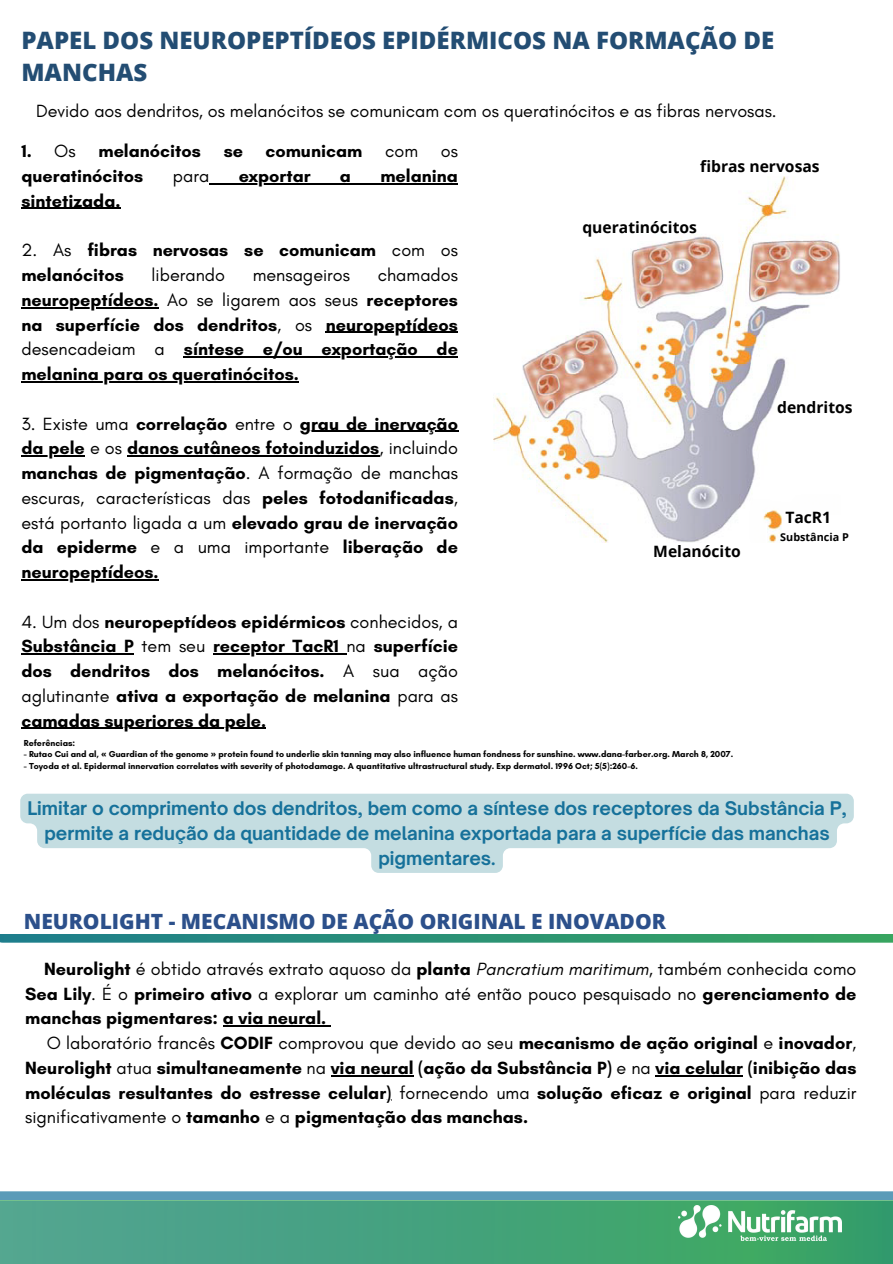
<style>
.page{position:relative;width:893px;height:1264px;background:#fff}
.page>*{position:absolute;margin:0;border:0;box-sizing:border-box;transform-origin:0 0}
.t1{font:800 24px/32.7px "Open Sans";color:#234d73}
.t2{font:800 21px "Open Sans";color:#2c508b}
.t3{font:700 18px/24.8px "Glacial Indifference";color:#000;text-align:justify}
.t4{font:18px/24.8px "Glacial Indifference";color:#000;text-align:justify}
.t5{font:700 18px/24.8px "Open Sauce One";color:#16719a;text-align:center}
.t6{font:700 15.6px "Open Sans";color:#000}
.t7{font:700 10.8px "Open Sans";color:#000}
.t8{font:700 8.85px "Glacial Indifference";color:#000}
.s1{font-weight:400}
.s2{font-family:"Noto Sans"}
.s3{font-weight:700}
.s4{font-style:italic}
</style>
<div class="page">
<svg style="left:0;top:1191px;width:892px;height:9px;background:#609eba"></svg>
<div style="left:0;top:1201px;width:892px;height:62px;background:linear-gradient(to right,#52a394,#38a362)"></div>
<img style="left:678px;top:1205px;width:162px;height:35px">
<hr style="left:209px;top:183px;width:249px;height:1px;background:#000">
<hr style="left:21px;top:208px;width:99px;height:1px;background:#000">
<hr style="left:21px;top:307px;width:138px;height:1px;background:#000">
<hr style="left:326px;top:332px;width:132px;height:1px;background:#000">
<hr style="left:184px;top:356px;width:274px;height:1px;background:#000">
<hr style="left:21px;top:381px;width:278px;height:1px;background:#000">
<hr style="left:300px;top:431px;width:158px;height:1px;background:#000">
<hr style="left:21px;top:455px;width:64px;height:1px;background:#000">
<hr style="left:127px;top:455px;width:252px;height:1px;background:#000">
<hr style="left:21px;top:579px;width:138px;height:1px;background:#000">
<hr style="left:21px;top:653px;width:113px;height:1px;background:#000">
<hr style="left:213px;top:653px;width:133px;height:1px;background:#000">
<hr style="left:21px;top:728px;width:245px;height:1px;background:#000">
<svg style="left:20px;top:793px;width:833px;height:79px;fill:#c4dde1"></svg>
<hr style="left:223px;top:1025px;width:103px;height:1px;background:#000">
<hr style="left:331px;top:1074px;width:82px;height:2px;background:#000">
<hr style="left:655px;top:1074px;width:88px;height:2px;background:#000">
<svg style="left:0;top:934px;width:892px;height:8px;background:#2a9175"></svg>
<img style="left:493px;top:176px;width:347px;height:366px">
<p class="t1" style="left:21px;top:23px;width:754px">PAPEL DOS NEUROPEPTÍDEOS EPIDÉRMICOS NA FORMAÇÃO DE<br>MANCHAS</p>
<p class="t4" style="left:36px;top:98px;width:742px">Devido aos dendritos, os melanócitos se comunicam com os queratinócitos e as fibras nervosas.</p>
<p class="t3" style="left:21px;top:138px;width:56px">1. <span class="s1">Os</span></p>
<p class="t3" style="left:98px;top:138px;width:104px">melanócitos</p>
<p class="t3" style="left:224px;top:138px;width:140px">se comunicam</p>
<p class="t4" style="left:385px;top:138px;width:35px">com</p>
<p class="t4" style="left:441px;top:138px;width:19px">os</p>
<p class="t3" style="left:21px;top:163px;width:123px">queratinócitos</p>
<p class="t4" style="left:173px;top:163px;width:38px">para</p>
<p class="t3" style="left:239px;top:163px;width:73px">exportar</p>
<p class="t3" style="left:340px;top:163px;width:13px">a</p>
<p class="t3" style="left:380px;top:163px;width:79px">melanina</p>
<p class="t3" style="left:21px;top:188px;width:101px">sintetizada.</p>
<p class="t3" style="left:21px;top:237px;width:438px"><span class="s1">2. As</span> fibras nervosas se comunicam <span class="s1">com os </span>melanócitos</p>
<p class="t3" style="left:21px;top:262px;width:438px;text-indent:356px"><span class="s1">chamados </span>neuropeptídeos. <span class="s1">Ao se ligarem aos seus</span> receptores na superfície dos dendritos<span class="s1">, os</span> neuropeptídeos <span class="s1">desencadeiam a</span> síntese e/ou exportação de melanina para os queratinócitos.</p>
<p class="t3" style="left:21px;top:411px;width:438px"><span class="s1">3. Existe uma</span> correlação <span class="s1">entre o</span> grau de inervação da pele <span class="s1">e os</span> danos cutâneos fotoinduzidos<span class="s1">, incluindo </span>manchas de pigmentação<span class="s1">. A formação de manchas escuras, características das</span> peles fotodanificadas<span class="s1">, está portanto ligada a um</span> elevado grau de inervação da epiderme <span class="s1">e a uma importante</span> liberação de neuropeptídeos.</p>
<p class="t3" style="left:21px;top:609px;width:438px"><span class="s1">4. Um dos</span> neuropeptídeos epidérmicos <span class="s1">conhecidos, a </span>Substância P <span class="s1">tem seu</span> receptor TacR1 <span class="s1">na</span> superfície dos dendritos dos melanócitos. <span class="s1">A sua ação aglutinante</span> ativa a exportação de melanina <span class="s1">para as </span>camadas superiores da pele.</p>
<p class="t4" style="left:152px;top:262px;width:75px">liberando</p>
<p class="t4" style="left:253px;top:262px;width:99px">mensageiros</p>
<p class="t6" style="left:700px;top:156px;width:121px">fibras nervosas</p>
<p class="t6" style="left:582px;top:216px;width:116px">queratinócitos</p>
<p class="t6" style="left:777px;top:396px;width:77px">dendritos</p>
<p class="t6" style="left:653px;top:540px;width:89px">Melanócito</p>
<p class="t6" style="left:785px;top:506px;width:47px">TacR1</p>
<p class="t7" style="left:780px;top:529px;width:70px">Substância P</p>
<p class="t8" style="left:24px;top:737px;width:53px">Referências:</p>
<p class="t8" style="left:24px;top:749px;width:710px">- Rutao Cui and al, <span class="s2">«</span> Guardian of the genome <span class="s2">»</span> protein found to underlie skin tanning may also influence human fondness for sunshine. www.dana-farber.org. March 8, 2007.</p>
<p class="t8" style="left:24px;top:760px;width:615px">- Toyoda et al. Epidermal innervation correlates with severity of photodamage. A quantitative ultrastructural study. Exp dermatol. 1996 Oct; 5(5):260-6.</p>
<p class="t5" style="left:27px;top:796px;width:820px">Limitar o comprimento dos dendritos, bem como a síntese dos receptores da Substância P, permite a redução da quantidade de melanina exportada para a superfície das manchas pigmentares.</p>
<p class="t2" style="left:24px;top:906px;width:643px">NEUROLIGHT - MECANISMO DE AÇÃO ORIGINAL E INOVADOR</p>
<p class="t4" style="left:25px;top:956px;width:832px;text-indent:19px"><span class="s3">Neurolight</span> é obtido através extrato aquoso da <span class="s3">planta</span> <span class="s4">Pancratium maritimum</span>, também conhecida como <span class="s3">Sea Lily</span>. É o <span class="s3">primeiro ativo</span> a explorar um caminho até então pouco pesquisado no <span class="s3">gerenciamento de manchas pigmentares: a via neural.</span></p>
<p class="t3" style="left:25px;top:1030px;width:832px;text-indent:22px"><span class="s1">O laboratório francês</span> CODIF <span class="s1">comprovou que devido ao seu</span> mecanismo de ação original <span class="s1">e</span> inovador<span class="s1">, </span>Neurolight <span class="s1">atua</span> simultaneamente <span class="s1">na</span> via neural (ação da Substância P) <span class="s1">e na</span> via celular (inibição das moléculas resultantes do estresse celular) <span class="s1">fornecendo uma</span> solução eficaz e original <span class="s1">para reduzir significativamente o</span> tamanho <span class="s1">e a</span> pigmentação das manchas.</p>
</div>
